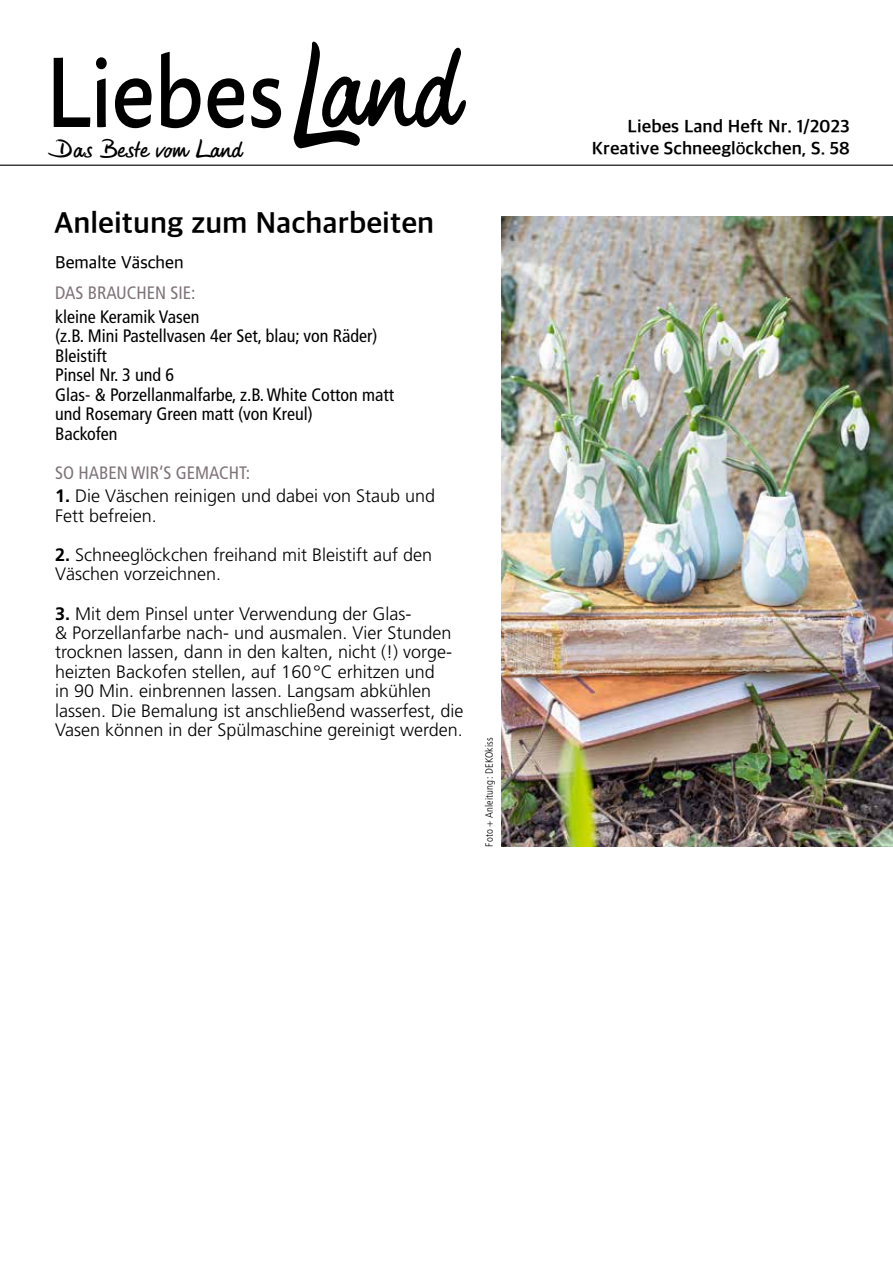
<style>
.page{position:relative;width:893px;height:1263px;background:#fff}
.page>*{position:absolute;margin:0;border:0;box-sizing:border-box;transform-origin:0 0}
.t1{font:700 30px "Apple SD Gothic Neo";color:#000}
.t2{font:25.2px "Phil Handwriting";color:#000;scale:1.12 1}
.t3{font:300 18px/19.5px "Frutiger";color:#000}
.t4{font:condensed 18px/19.5px "Frutiger";color:#000}
.t5{font:700 18px "Apple SD Gothic Neo";color:#000}
.t6{font:condensed 18px "Frutiger";color:#7e7379}
.t7{font:500 18px "Apple SD Gothic Neo";color:#000}
.t8{font:300 condensed 10.5px "Frutiger";letter-spacing:.015em;color:#000}
.s1{font-weight:700}
</style>
<div class="page">
<svg style="left:294px;top:42px;width:172px;height:106px"></svg>
<hr style="left:0;top:165px;width:893px;height:1px;background:#000">
<svg style="left:54px;top:52px;width:227px;height:76px"></svg>
<img style="left:502px;top:217px;width:391px;height:629px">
<p class="t5" style="left:628px;top:117px;width:224px">Liebes Land Heft Nr. 1/2023</p>
<h2 class="t2" style="left:55px;top:134px;width:168px">Das Beste vom Land</h2>
<p class="t5" style="left:592px;top:139px;width:260px">Kreative Schneeglöckchen, S. 58</p>
<h1 class="t1" style="left:54px;top:207px;width:382px">Anleitung zum Nacharbeiten</h1>
<p class="t7" style="left:55px;top:253px;width:130px">Bemalte Väschen</p>
<p class="t6" style="left:55px;top:282px;width:142px">DAS BRAUCHEN SIE:</p>
<p class="t4" style="left:55px;top:307px;width:340px">kleine Keramik Vasen<br>(z.B. Mini Pastellvasen 4er Set, blau; von Räder)<br>Bleistift<br>Pinsel Nr. 3 und 6<br>Glas- &amp; Porzellanmalfarbe, z.B. White Cotton matt und Rosemary Green matt (von Kreul)<br>Backofen</p>
<p class="t6" style="left:55px;top:462px;width:197px">SO HABEN WIR‘S GEMACHT:</p>
<p class="t3" style="left:55px;top:487px;width:381px"><span class="s1">1.</span> Die Väschen reinigen und dabei von Staub und<br>Fett befreien.</p>
<p class="t3" style="left:55px;top:545px;width:378px"><span class="s1">2.</span> Schneeglöckchen freihand mit Bleistift auf den<br>Väschen vorzeichnen.</p>
<p class="t3" style="left:55px;top:604px;width:410px"><span class="s1">3.</span> Mit dem Pinsel unter Verwendung der Glas-<br>&amp; Porzellanfarbe nach- und ausmalen. Vier Stunden trocknen lassen, dann in den kalten, nicht (!) vorge&shy;heizten Backofen stellen, auf 160°C erhitzen und<br>in 90 Min. einbrennen lassen. Langsam abkühlen lassen. Die Bemalung ist anschließend wasserfest, die Vasen können in der Spülmaschine gereinigt werden.</p>
<p class="t8" style="left:483px;top:847px;width:111px;rotate:-90deg">Foto + Anleitung: DEKOkiss</p>
</div>
